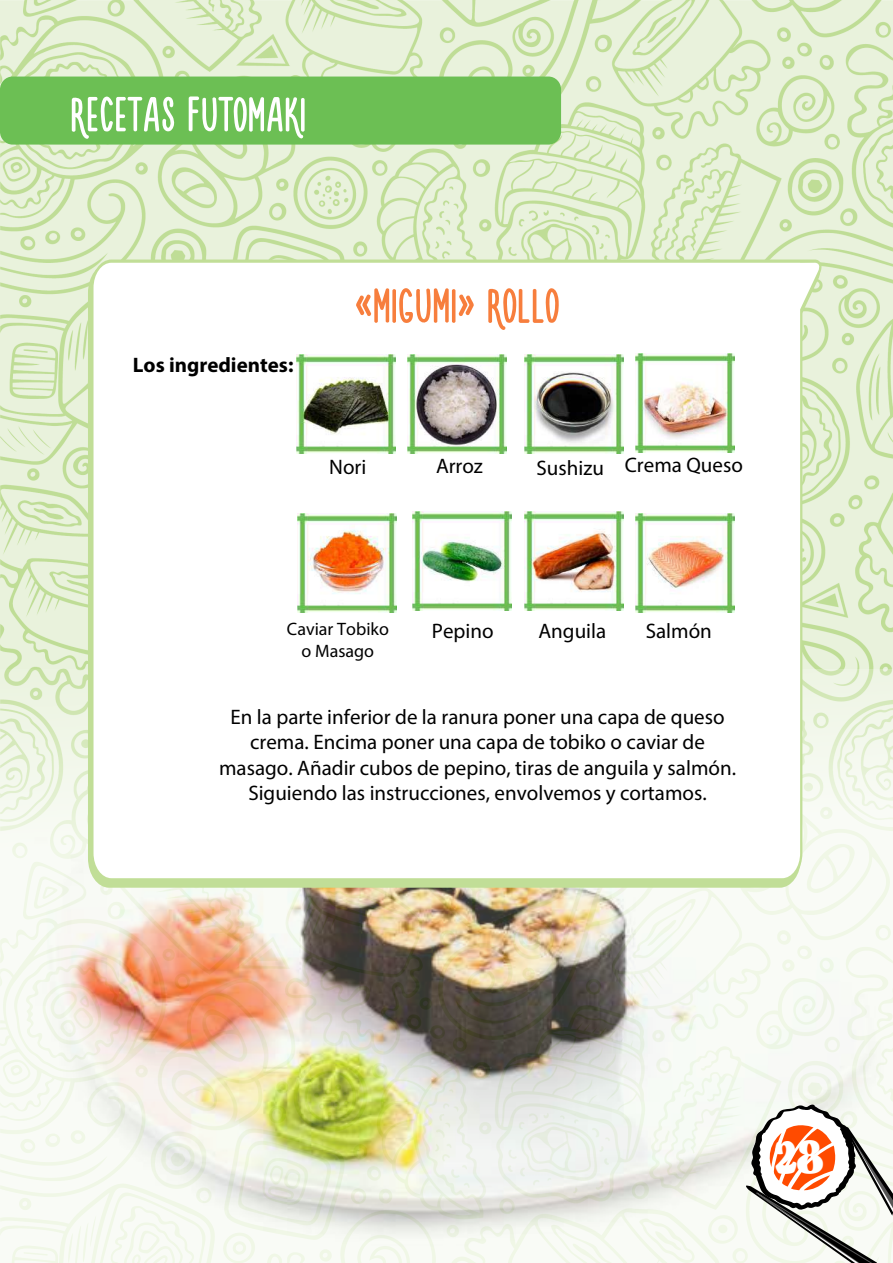
<style>
.page{position:relative;width:893px;height:1263px;background:#fff}
.page>*{position:absolute;margin:0;border:0;box-sizing:border-box;transform-origin:0 0}
.t1{font:54px "Novito Nova";color:#fff}
.t2{font:54px "Novito Nova";color:#f77e3d}
.t3{font:21px/25.2px "Myriad Pro";color:#000;text-align:center}
.t4{font:700 21px "Myriad Pro";color:#000}
.t5{font:18px/21.6px "Myriad Pro";color:#000;text-align:center}
</style>
<div class="page">
<img style="left:0;top:0;width:893px;height:670px">
<div style="left:0;top:77px;width:561px;height:68px;background:#6cbf54;border-radius:13px"></div>
<img style="left:0;top:670px;width:893px;height:593px">
<svg style="left:91px;top:259px;width:731px;height:622px"></svg>
<img style="left:297px;top:354px;width:99px;height:99px">
<img style="left:407px;top:354px;width:99px;height:99px">
<img style="left:524px;top:354px;width:99px;height:99px">
<img style="left:636px;top:354px;width:99px;height:99px">
<img style="left:298px;top:513px;width:99px;height:99px">
<img style="left:413px;top:512px;width:99px;height:99px">
<img style="left:524px;top:512px;width:99px;height:99px">
<img style="left:636px;top:513px;width:99px;height:99px">
<svg style="left:741px;top:1104px;width:152px;height:159px"></svg>
<h1 class="t1" style="left:70px;top:89px;width:238px">RECETAS FUTOMAKI</h1>
<p class="t4" style="left:133px;top:351px;width:162px">Los ingredientes:</p>
<h1 class="t2" style="left:354px;top:280px;width:207px">«MIGUMI» ROLLO</h1>
<p class="t3" style="left:329px;top:454px;width:39px">Nori</p>
<p class="t3" style="left:436px;top:453px;width:48px">Arroz</p>
<p class="t3" style="left:537px;top:452px;width:208px">Sushizu Crema Queso</p>
<p class="t5" style="left:287px;top:618px;width:103px">Caviar Tobiko o Masago</p>
<p class="t3" style="left:432px;top:618px;width:63px">Pepino</p>
<p class="t3" style="left:538px;top:618px;width:69px">Anguila</p>
<p class="t3" style="left:646px;top:618px;width:68px">Salmón</p>
<p class="t3" style="left:219px;top:704px;width:518px">En la parte inferior de la ranura poner una capa de queso crema. Encima poner una capa de tobiko o caviar de masago. Añadir cubos de pepino, tiras de anguila y salmón.<br>Siguiendo las instrucciones, envolvemos y cortamos.</p>
</div>
